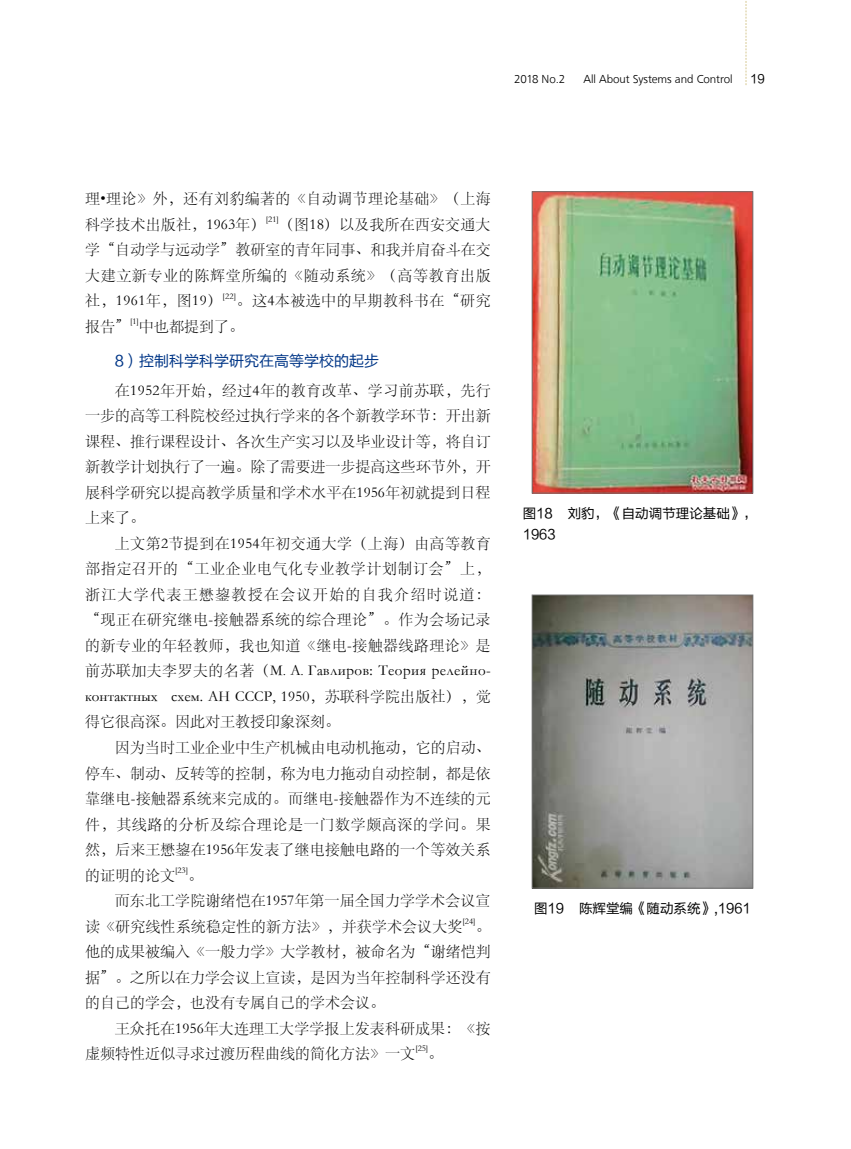
<style>
.page{position:relative;width:851px;height:1149px;background:#fff}
.page>*{position:absolute;margin:0;border:0;box-sizing:border-box;transform-origin:0 0}
.t1{font:15px/25.5px "ST Song";letter-spacing:.005em;color:#000;text-align:justify}
.t2{font:15px/25.5px "ST Song";letter-spacing:.025em;color:#000}
.t3{font:15px "FZLTHK GBK1 0";color:#003687}
.t4{font:15px "ST Song";letter-spacing:.03em;color:#000}
.t5{font:13.5px/21px "FZLTHK GBK1 0";color:#000}
.t6{font:300 12px "Front Page";color:#000}
.t7{font:12px "FZLTHK GBK1 0";color:#000}
.t8{font:8.7px "ST Song";letter-spacing:.005em;color:#000}
.s1{font-size:12px}
</style>
<div class="page">
<svg style="left:745px;top:1px;width:1px;height:84px"></svg>
<img style="left:534px;top:193px;width:217px;height:298px">
<div style="left:532px;top:191px;width:221px;height:302px;border:1px solid #717171"></div>
<img style="left:534px;top:596px;width:217px;height:290px">
<div style="left:532px;top:594px;width:221px;height:294px;border:1px solid #717171"></div>
<p class="t6" style="left:514px;top:70px;width:53px">2018 No.2</p>
<p class="t6" style="left:583px;top:70px;width:151px">All About Systems and Control</p>
<p class="t7" style="left:750px;top:73px;width:16px">19</p>
<p class="t2" style="left:85px;top:185px;width:407px">理•理论》外，还有刘豹编著的《自动调节理论基础》（上海科学技术出版社，1963年）</p>
<p class="t8" style="left:266px;top:213px;width:15px">[21]</p>
<p class="t1" style="left:85px;top:211px;width:407px;text-indent:194px">（图18）以及我所在西安交通大学“自动学与远动学”教研室的青年同事、和我并肩奋斗在交大建立新专业的陈辉堂所编的《随动系统》（高等教育出版社，1961年，图19）</p>
<p class="t8" style="left:222px;top:290px;width:15px">[22]</p>
<p class="t4" style="left:236px;top:290px;width:255px">。这4本被选中的早期教科书在“研究</p>
<p class="t1" style="left:85px;top:313px;width:46px">报告”</p>
<p class="t8" style="left:130px;top:315px;width:10px">[1]</p>
<p class="t1" style="left:139px;top:313px;width:106px">中也都提到了。</p>
<p class="t3" style="left:115px;top:352px;width:266px">8）控制科学科学研究在高等学校的起步</p>
<p class="t1" style="left:85px;top:377px;width:407px;text-indent:30px">在1952年开始，经过4年的教育改革、学习前苏联，先行一步的高等工科院校经过执行学来的各个新教学环节：开出新课程、推行课程设计、各次生产实习以及毕业设计等，将自订新教学计划执行了一遍。除了需要进一步提高这些环节外，开展科学研究以提高教学质量和学术水平在1956年初就提到日程上来了。</p>
<p class="t1" style="left:85px;top:530px;width:407px;text-indent:30px">上文第2节提到在1954年初交通大学（上海）由高等教育部指定召开的“工业企业电气化专业教学计划制订会”上，浙江大学代表王懋鋆教授在会议开始的自我介绍时说道：“现正在研究继电-接触器系统的综合理论”。作为会场记录的新专业的年轻教师，我也知道《继电-接触器线路理论》是前苏联加夫李罗夫的名著（М<span class="s1">.</span> А<span class="s1">.</span> Гавлиров: Теория релейно&shy;контактных сxем. АН СССР, 1950，苏联科学院出版社），觉得它很高深。因此对王教授印象深刻。</p>
<p class="t1" style="left:85px;top:734px;width:407px;text-indent:30px">因为当时工业企业中生产机械由电动机拖动，它的启动、停车、制动、反转等的控制，称为电力拖动自动控制，都是依靠继电-接触器系统来完成的。而继电-接触器作为不连续的元件，其线路的分析及综合理论是一门数学颇高深的学问。果然，后来王懋鋆在1956年发表了继电接触电路的一个等效关系的证明的论文</p>
<p class="t8" style="left:175px;top:863px;width:14px">[23]</p>
<p class="t1" style="left:188px;top:861px;width:16px">。</p>
<p class="t1" style="left:115px;top:887px;width:377px">而东北工学院谢绪恺在1957年第一届全国力学学术会议宣</p>
<p class="t1" style="left:85px;top:912px;width:379px">读《研究线性系统稳定性的新方法》，并获学术会议大奖</p>
<p class="t8" style="left:462px;top:914px;width:15px">[24]</p>
<p class="t1" style="left:85px;top:912px;width:407px;text-indent:390px">。他的成果被编入《一般力学》大学教材，被命名为“谢绪恺判据”。之所以在力学会议上宣读，是因为当年控制科学还没有的自己的学会，也没有专属自己的学术会议。</p>
<p class="t1" style="left:85px;top:1014px;width:407px;text-indent:30px">王众托在1956年大连理工大学学报上发表科研成果：《按虚频特性近似寻求过渡历程曲线的简化方法》一文</p>
<p class="t8" style="left:415px;top:1042px;width:14px">[25]</p>
<p class="t1" style="left:428px;top:1040px;width:16px">。</p>
<p class="t5" style="left:522px;top:503px;width:235px">图18 刘豹，《自动调节理论基础》，<br>1963</p>
<p class="t5" style="left:534px;top:898px;width:218px">图19 陈辉堂编《随动系统》,1961</p>
</div>
